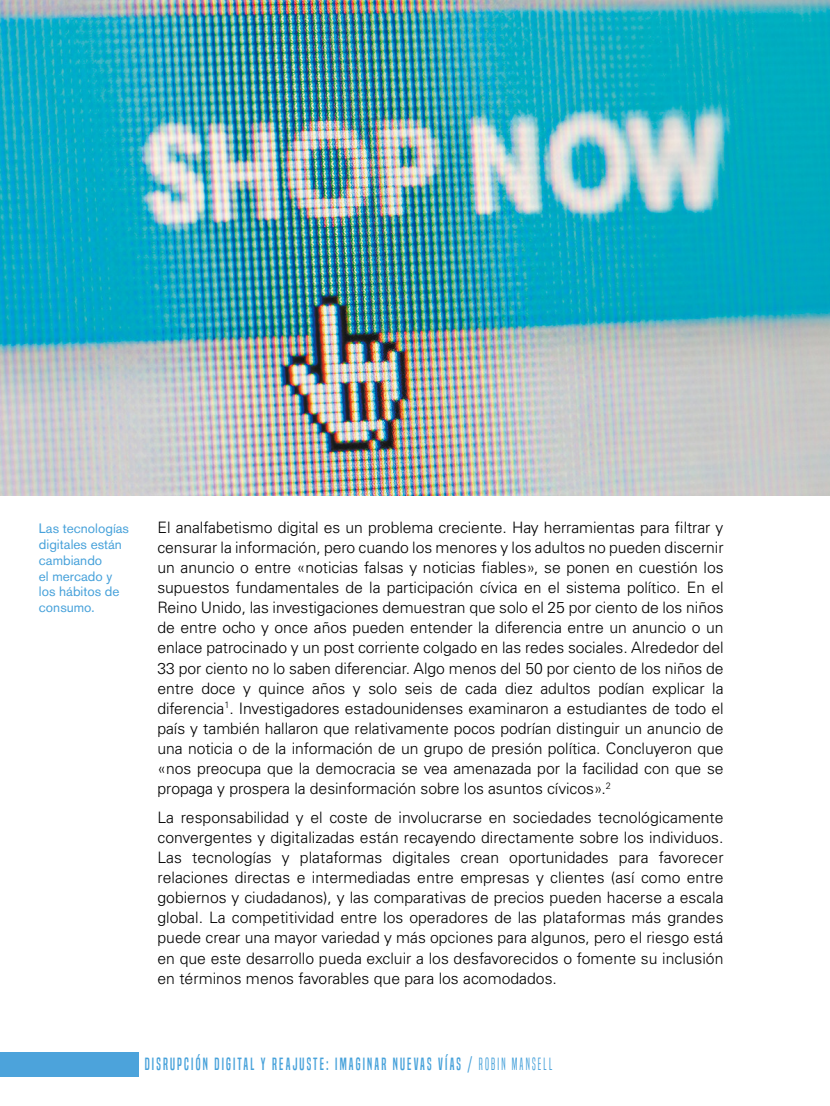
<style>
.page{position:relative;width:830px;height:1106px;background:#fff}
.page>*{position:absolute;margin:0;border:0;box-sizing:border-box;transform-origin:0 0}
.t1{font:16.5px "Built Titling Rg";letter-spacing:.15em;color:#46a1da;scale:.88 1}
.t2{font:300 15.75px/20.1px "Univers Pro";letter-spacing:-.005em;color:#000;text-align:justify}
.t3{font:13.5px/15.8px "Akzidenz Grotesk BE";color:#46a1da}
.s1{font-family:"Built Titling Lt"}
</style>
<div class="page">
<div style="left:0;top:1052px;width:138px;height:24px;background:#4ca3db"></div>
<img style="left:0;top:0;width:829px;height:496px">
<p class="t3" style="left:39px;top:521px;width:92px">Las tecnologías digitales están cambiando<br>el mercado y los hábitos de consumo.</p>
<p class="t2" style="left:157px;top:517px;width:567px">El analfabetismo digital es un problema creciente. Hay herramientas para filtrar y censurar la información, pero cuando los menores y los adultos no pueden discernir un anuncio o entre «noticias falsas y noticias fiables», se ponen en cuestión los supuestos fundamentales de la participación cívica en el sistema político. En el Reino Unido, las investigaciones demuestran que solo el 25 por ciento de los niños de entre ocho y once años pueden entender la diferencia entre un anuncio o un enlace patrocinado y un post corriente colgado en las redes sociales. Alrededor del 33 por ciento no lo saben diferenciar. Algo menos del 50 por ciento de los niños de entre doce y quince años y solo seis de cada diez adultos podían explicar la diferencia<sup>1</sup>. Investigadores estadounidenses examinaron a estudiantes de todo el país y también hallaron que relativamente pocos podrían distinguir un anuncio de una noticia o de la información de un grupo de presión política. Concluyeron que «nos preocupa que la democracia se vea amenazada por la facilidad con que se propaga y prospera la desinformación sobre los asuntos cívicos».<sup>2</sup></p>
<p class="t2" style="left:157px;top:807px;width:567px">La responsabilidad y el coste de involucrarse en sociedades tecnológicamente convergentes y digitalizadas están recayendo directamente sobre los individuos.<br>Las tecnologías y plataformas digitales crean oportunidades para favorecer relaciones directas e intermediadas entre empresas y clientes (así como entre gobiernos y ciudadanos), y las comparativas de precios pueden hacerse a escala global. La competitividad entre los operadores de las plataformas más grandes puede crear una mayor variedad y más opciones para algunos, pero el riesgo está en que este desarrollo pueda excluir a los desfavorecidos o fomente su inclusión en términos menos favorables que para los acomodados.</p>
<p class="t1" style="left:145px;top:1054px;width:464px">DISRUPCIÓN DIGITAL Y REAJUSTE: IMAGINAR NUEVAS VÍAS / <span class="s1">ROBIN MANSELL</span></p>
</div>
